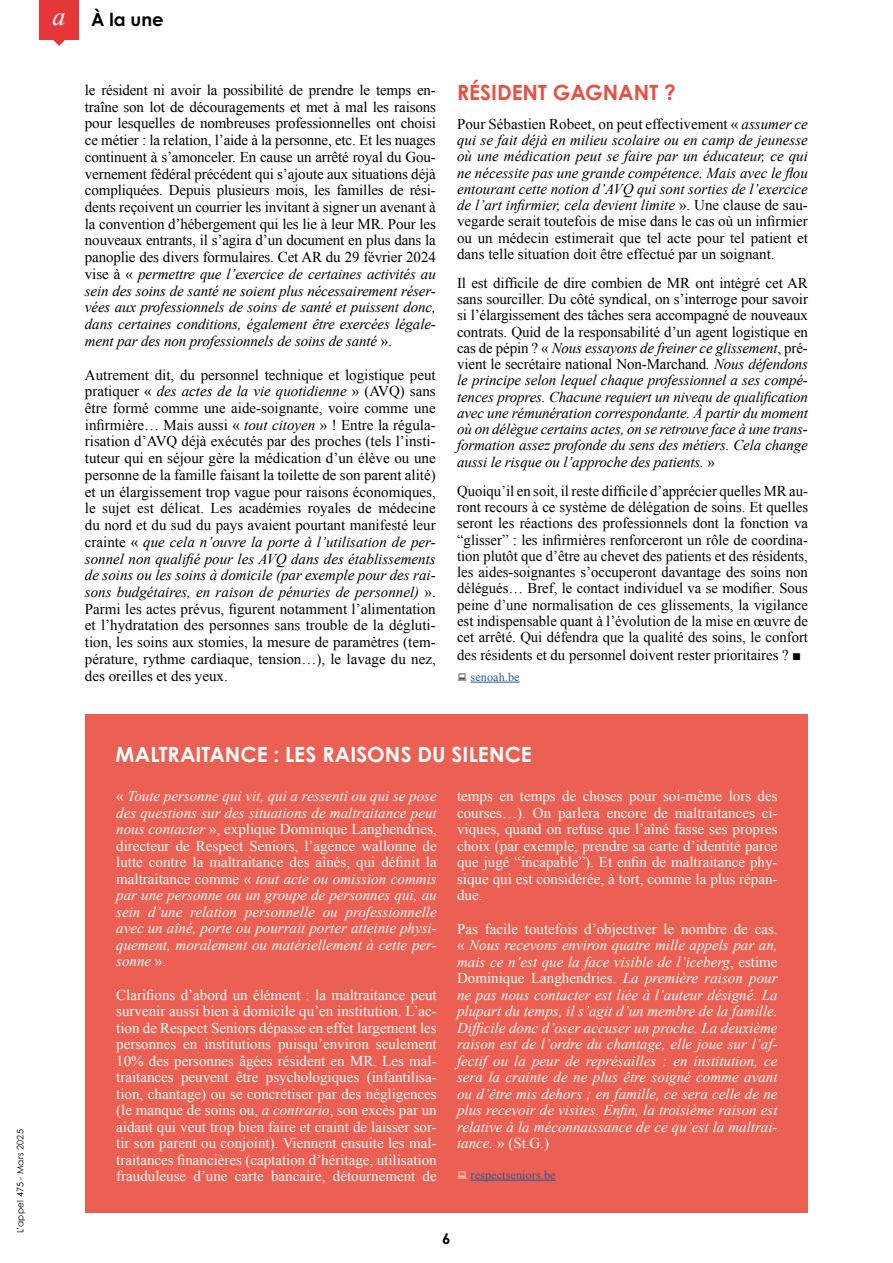
<style>
.page{position:relative;width:893px;height:1263px;background:#fff}
.page>*{position:absolute;margin:0;border:0;box-sizing:border-box;transform-origin:0 0}
.t1{font:700 21px "Century Gothic Pro";letter-spacing:.005em;color:#fff}
.t2{font:700 21px "Century Gothic Pro";color:#ea5042}
.t3{font:700 18px "Century Gothic Pro";color:#000}
.t4{font:15px/16.6px "Times New Roman";color:#000;text-align:justify}
.t5{font:italic 15px/16.5px "Times New Roman";color:#fff;text-align:justify}
.t6{font:italic 15px/16.2px "Times New Roman";letter-spacing:-.01em;color:#000;text-align:justify}
.t7{font:15px/16.5px "Times New Roman";color:#fff;text-align:justify}
.t8{font:700 15px "Century Gothic Pro";color:#000}
.t9{font:12px "Times New Roman";letter-spacing:.01em;color:#275b9b}
.t10{font:9px "Century Gothic Pro";letter-spacing:.03em;color:#000}
.s1{font-family:"Times New Roman";font-weight:400;font-style:italic;font-size:26.1px;color:#fff}
.s2{font-style:italic}
.s3{font-style:normal}
</style>
<div class="page">
<div style="left:39px;top:0;width:40px;height:39px;background:#e7363a"></div>
<svg style="left:53px;top:39px;width:13px;height:7px"></svg>
<hr style="left:471px;top:682px;width:49px;height:1px;background:#275b9b">
<div style="left:85px;top:714px;width:723px;height:498px;background:#ec6053"></div>
<hr style="left:471px;top:1180px;width:85px;height:1px;background:#275b9b">
<p class="t10" style="left:15px;top:1233px;width:105px;rotate:-90deg">L’appel 475 - Mars 2025</p>
<p class="t3" style="left:53px;top:8px;width:113px"><span class="s1">a</span> À la une</p>
<p class="t4" style="left:85px;top:81px;width:352px">le résident ni avoir la possibilité de prendre le temps en&shy;traîne son lot de découragements et met à mal les raisons pour lesquelles de nombreuses professionnelles ont choisi ce métier : la relation, l’aide à la personne, etc. Et les nuages continuent à s’amonceler. En cause un arrêté royal du Gou&shy;vernement fédéral précédent qui s’ajoute aux situations déjà compliquées. Depuis plusieurs mois, les familles de rési&shy;dents reçoivent un courrier les invitant à signer un avenant à la convention d’hébergement qui les lie à leur MR. Pour les nouveaux entrants, il s’agira d’un document en plus dans la panoplie des divers formulaires. Cet AR du 29 février 2024 vise à « <span class="s2">permettre que l’exercice de certaines activités au sein des soins de santé ne soient plus nécessairement réser&shy;vées aux professionnels de soins de santé et puissent donc, dans certaines conditions, également être exercées légale&shy;ment par des non professionnels de soins de santé</span> ».</p>
<p class="t4" style="left:85px;top:366px;width:352px">Autrement dit, du personnel technique et logistique peut pratiquer « <span class="s2">des actes de la vie quotidienne</span> » (AVQ) sans être formé comme une aide-soignante, voire comme une infirmière… Mais aussi « <span class="s2">tout citoyen</span> » ! Entre la régula&shy;risation d’AVQ déjà exécutés par des proches (tels l’insti&shy;tuteur qui en séjour gère la médication d’un élève ou une personne de la famille faisant la toilette de son parent alité) et un élargissement trop vague pour raisons économiques, le sujet est délicat. Les académies royales de médecine du nord et du sud du pays avaient pourtant manifesté leur crainte « <span class="s2">que cela n’ouvre la porte à l’utilisation de per&shy;sonnel non qualifié pour les AVQ dans des établissements de soins ou les soins à domicile (par exemple pour des rai&shy;sons budgétaires, en raison de pénuries de personnel)</span> ».<br>Parmi les actes prévus, figurent notamment l’alimentation et l’hydratation des personnes sans trouble de la dégluti&shy;tion, les soins aux stomies, la mesure de paramètres (tem&shy;pérature, rythme cardiaque, tension…), le lavage du nez, des oreilles et des yeux.</p>
<h1 class="t2" style="left:457px;top:79px;width:220px">RÉSIDENT GAGNANT ?</h1>
<p class="t6" style="left:457px;top:116px;width:352px"><span class="s3">Pour Sébastien Robeet, on peut effectivement «</span> assumer ce qui se fait déjà en milieu scolaire ou en camp de jeunesse où une médication peut se faire par un éducateur, ce qui ne nécessite pas une grande compétence. Mais avec le flou entourant cette notion d’AVQ qui sont sorties de l’exercice de l’art infirmier, cela devient limite <span class="s3">». Une clause de sau&shy;vegarde serait toutefois de mise dans le cas où un infirmier ou un médecin estimerait que tel acte pour tel patient et dans telle situation doit être effectué par un soignant.</span></p>
<p class="t6" style="left:457px;top:275px;width:352px"><span class="s3">Il est difficile de dire combien de MR ont intégré cet AR sans sourciller. Du côté syndical, on s’interroge pour savoir si l’élargissement des tâches sera accompagné de nouveaux contrats. Quid de la responsabilité d’un agent logistique en cas de pépin ? «</span> Nous essayons de freiner ce glissement<span class="s3">, pré&shy;vient le secrétaire national Non-Marchand</span>. Nous défendons le principe selon lequel chaque professionnel a ses compé&shy;tences propres. Chacune requiert un niveau de qualification avec une rémunération correspondante. À partir du moment où on délègue certains actes, on se retrouve face à une trans&shy;formation assez profonde du sens des métiers. Cela change aussi le risque ou l’approche des patients. <span class="s3">»</span></p>
<p class="t4" style="left:457px;top:483px;width:352px;line-height:16.2px">Quoiqu’il en soit, il reste difficile d’apprécier quelles MR au&shy;ront recours à ce système de délégation de soins. Et quelles seront les réactions des professionnels dont la fonction va “glisser” : les infirmières renforceront un rôle de coordina&shy;tion plutôt que d’être au chevet des patients et des résidents, les aides-soignantes s’occuperont davantage des soins non délégués… Bref, le contact individuel va se modifier. Sous peine d’une normalisation de ces glissements, la vigilance est indispensable quant à l’évolution de la mise en œuvre de cet arrêté. Qui défendra que la qualité des soins, le confort</p>
<p class="t4" style="left:457px;top:647px;width:346px">des résidents et du personnel doivent rester prioritaires ? ■</p>
<p class="t9" style="left:471px;top:670px;width:51px">senoah.be</p>
<h1 class="t1" style="left:116px;top:742px;width:418px">MALTRAITANCE : LES RAISONS DU SILENCE</h1>
<p class="t5" style="left:116px;top:788px;width:322px"><span class="s3">«</span> Toute personne qui vit, qui a ressenti ou qui se pose des questions sur des situations de maltraitance peut nous contacter <span class="s3">», explique Dominique Langhendries, directeur de Respect Seniors, l’agence wallonne de lutte contre la maltraitance des aînés, qui définit la maltraitance comme «</span> tout acte ou omission commis par une personne ou un groupe de personnes qui, au sein d’une relation personnelle ou professionnelle avec un aîné, porte ou pourrait porter atteinte physi&shy;quement, moralement ou matériellement à cette per&shy;sonne <span class="s3">».</span></p>
<p class="t7" style="left:116px;top:986px;width:322px">Clarifions d’abord un élément : la maltraitance peut survenir aussi bien à domicile qu’en institution. L’ac&shy;tion de Respect Seniors dépasse en effet largement les personnes en institutions puisqu’environ seulement 10% des personnes âgées résident en MR. Les mal&shy;traitances peuvent être psychologiques (infantilisa&shy;tion, chantage) ou se concrétiser par des négligences (le manque de soins ou, <span class="s2">a contrario</span>, son excès par un aidant qui veut trop bien faire et craint de laisser sor&shy;tir son parent ou conjoint). Viennent ensuite les mal&shy;traitances financières (captation d’héritage, utilisation frauduleuse d’une carte bancaire, détournement de</p>
<p class="t7" style="left:457px;top:788px;width:322px">temps en temps de choses pour soi-même lors des courses…). On parlera encore de maltraitances ci&shy;viques, quand on refuse que l’aîné fasse ses propres choix (par exemple, prendre sa carte d’identité parce que jugé “incapable”). Et enfin de maltraitance phy&shy;sique qui est considérée, à tort, comme la plus répan&shy;due.</p>
<p class="t5" style="left:457px;top:920px;width:322px"><span class="s3">Pas facile toutefois d’objectiver le nombre de cas. «</span> Nous recevons environ quatre mille appels par an, mais ce n’est que la face visible de l’iceberg<span class="s3">, estime Dominique Langhendries.</span> La première raison pour ne pas nous contacter est liée à l’auteur désigné. La plupart du temps, il s’agit d’un membre de la famille.<br>Difficile donc d’oser accuser un proche. La deuxième raison est de l’ordre du chantage, elle joue sur l’af&shy;fectif ou la peur de représailles : en institution, ce sera la crainte de ne plus être soigné comme avant ou d’être mis dehors ; en famille, ce sera celle de ne plus recevoir de visites. Enfin, la troisième raison est relative à la méconnaissance de ce qu’est la maltrai&shy;tance. <span class="s3">» (St.G.)</span></p>
<p class="t9" style="left:471px;top:1168px;width:87px">respectseniors.be</p>
<p class="t8" style="left:442px;top:1229px;width:10px">6</p>
</div>
